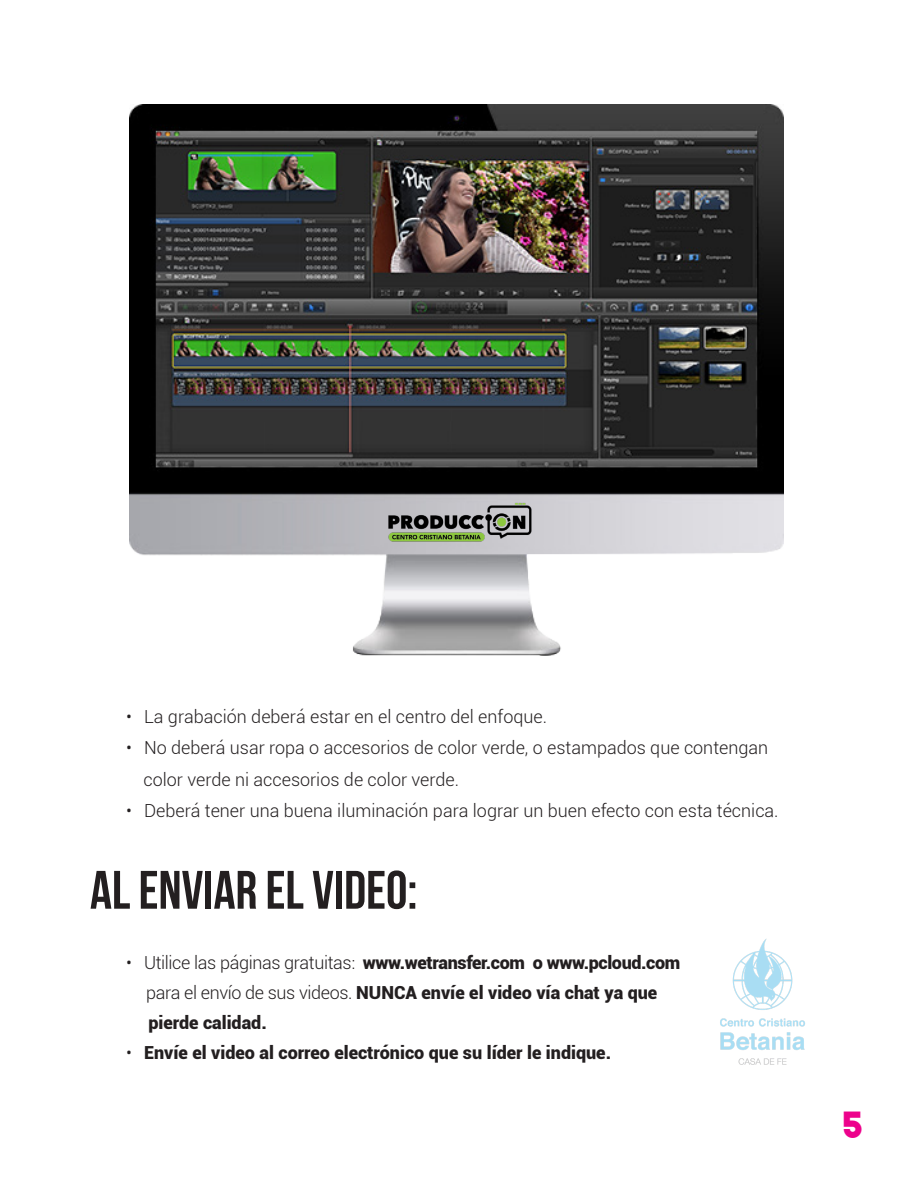
<style>
.page{position:relative;width:918px;height:1188px;background:#fff}
.page>*{position:absolute;margin:0;border:0;box-sizing:border-box;transform-origin:0 0}
.t1{font:700 54px "Bebas Neue";color:#231f20}
.t2{font:36px "The Bold Font";color:#ed028c}
.t3{font:300 18px "Roboto";color:#231f20}
.t4{font:900 18px "Roboto";color:#231f20}
.t5{font:900 18px "Roboto";letter-spacing:-.02em;color:#231f20}
.s1{font-weight:300}
</style>
<div class="page">
<img style="left:720px;top:938px;width:85px;height:127px">
<img style="left:129px;top:104px;width:655px;height:552px">
<img style="left:357px;top:469px;width:205px;height:106px">
<p class="t3" style="left:126px;top:704px;width:423px">• La grabación deberá estar en el centro del enfoque.</p>
<p class="t3" style="left:126px;top:735px;width:644px">• No deberá usar ropa o accesorios de color verde, o estampados que contengan</p>
<p class="t3" style="left:143px;top:767px;width:317px">color verde ni accesorios de color verde.</p>
<p class="t3" style="left:126px;top:798px;width:654px">• Deberá tener una buena iluminación para lograr un buen efecto con esta técnica.</p>
<p class="t1" style="left:90px;top:860px;width:329px">AL ENVIAR EL VIDEO:</p>
<p class="t5" style="left:126px;top:950px;width:556px"><span class="s1">• Utilice las páginas gratuitas:</span> www.wetransfer.com o www.pcloud.com</p>
<p class="t4" style="left:146px;top:980px;width:513px"><span class="s1">para el envío de sus videos.</span> NUNCA envíe el video vía chat ya que</p>
<p class="t4" style="left:148px;top:1010px;width:120px">pierde calidad.</p>
<p class="t4" style="left:126px;top:1040px;width:487px"><span class="s1">•</span> Envíe el video al correo electrónico que su líder le indique.</p>
<h2 class="t2" style="left:842px;top:1102px;width:23px">5</h2>
</div>
